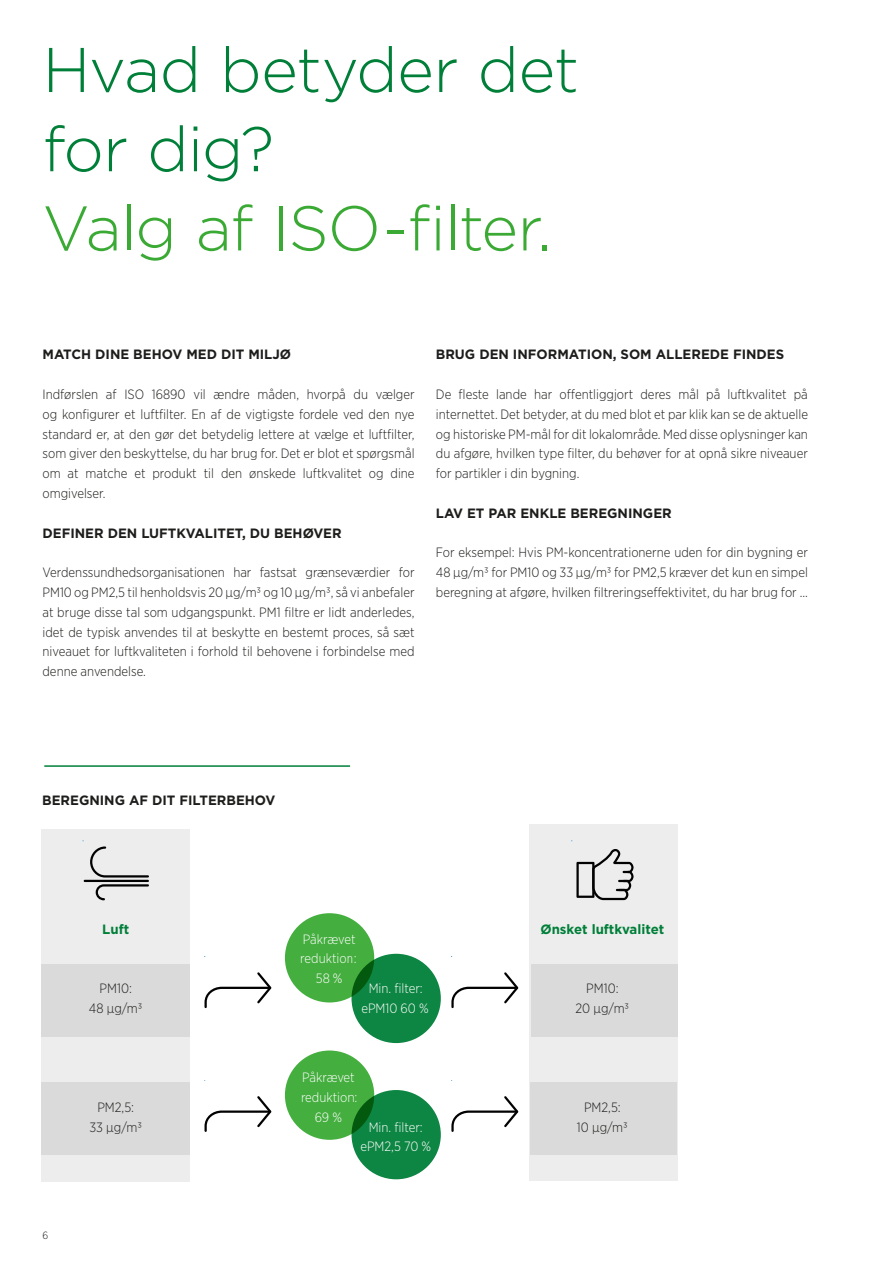
<style>
.page{position:relative;width:893px;height:1263px;background:#fff}
.page>*{position:absolute;margin:0;border:0;box-sizing:border-box;transform-origin:0 0}
.Subheadline_Titel{font:300 63px/79.2px "Gotham";letter-spacing:-.02em;color:#007f39}
.Subheadline_Titel-2{font:300 63px "Gotham";letter-spacing:-.02em;color:#3baa35}
._4__Intro_Grey_Para{font:300 13.5px/19.8px "Gotham Narrow";color:#1d1d1b;text-align:justify}
._4__Intro_Grey_Para-2{font:700 13.5px "Gotham";color:#1d1d1b}
.t1{font:300 13.5px/19.8px "Gotham Narrow";color:#fff;text-align:center}
._4__Intro_Grey_Para-3{font:700 13.5px "Gotham";color:#007f39}
.t2{font:300 10.5px "Gotham Narrow";color:#1d1d1b}
</style>
<div class="page">
<div style="left:529px;top:825px;width:148px;height:356px;background:#ededed"></div>
<div style="left:531px;top:964px;width:146px;height:73px;background:#dadada"></div>
<div style="left:530px;top:1082px;width:147px;height:73px;background:#dadada"></div>
<div style="left:41px;top:829px;width:149px;height:352px;background:#ededed"></div>
<div style="left:41px;top:964px;width:149px;height:73px;background:#dadada"></div>
<svg style="left:576px;top:849px;width:58px;height:51px"></svg>
<svg style="left:90px;top:846px;width:59px;height:31px"></svg>
<svg style="left:96px;top:884px;width:53px;height:16px"></svg>
<hr style="left:84px;top:880px;width:65px;height:2px;background:#020203">
<hr style="left:44px;top:765px;width:306px;height:2px;background:#007f39">
<svg style="left:204px;top:972px;width:67px;height:36px"></svg>
<svg style="left:451px;top:972px;width:67px;height:36px"></svg>
<svg style="left:204px;top:1096px;width:67px;height:36px"></svg>
<svg style="left:451px;top:1096px;width:67px;height:36px"></svg>
<div style="left:285px;top:913px;width:89px;height:89px;background:#44ae3f;border-radius:50%"></div>
<svg style="left:351px;top:954px;width:90px;height:89px;background:#0e8341"></svg>
<div style="left:285px;top:1050px;width:89px;height:90px;background:#44ae3f;border-radius:50%"></div>
<svg style="left:351px;top:1090px;width:90px;height:89px;background:#0e8341"></svg>
<div style="left:41px;top:1082px;width:149px;height:73px;background:#dadada"></div>
<p class="Subheadline_Titel" style="left:43px;top:28px;width:538px">Hvad betyder det for dig?</p>
<p class="Subheadline_Titel-2" style="left:43px;top:188px;width:510px">Valg af ISO-filter.</p>
<p class="_4__Intro_Grey_Para-2" style="left:43px;top:346px;width:250px">MATCH DINE BEHOV MED DIT MILJØ</p>
<p class="_4__Intro_Grey_Para" style="left:43px;top:384px;width:374px">Indførslen af ISO 16890 vil ændre måden, hvorpå du vælger og konfigurer et luftfilter. En af de vigtigste fordele ved den nye standard er, at den gør det betydelig lettere at vælge et luftfilter, som giver den beskyttelse, du har brug for. Det er blot et spørgsmål om at matche et produkt til den ønskede luftkvalitet og dine omgivelser.</p>
<p class="_4__Intro_Grey_Para-2" style="left:43px;top:524px;width:301px">DEFINER DEN LUFTKVALITET, DU BEHØVER</p>
<p class="_4__Intro_Grey_Para" style="left:43px;top:562px;width:374px">Verdenssundhedsorganisationen har fastsat grænseværdier for PM10 og PM2,5 til henholdsvis 20 µg/m3 og 10 µg/m3, så vi anbefaler at bruge disse tal som udgangspunkt. PM1 filtre er lidt anderledes, idet de typisk anvendes til at beskytte en bestemt proces, så sæt niveauet for luftkvaliteten i forhold til behovene i forbindelse med denne anvendelse.</p>
<p class="_4__Intro_Grey_Para-2" style="left:436px;top:346px;width:350px">BRUG DEN INFORMATION, SOM ALLEREDE FINDES</p>
<p class="_4__Intro_Grey_Para" style="left:436px;top:384px;width:374px">De fleste lande har offentliggjort deres mål på luftkvalitet på internettet. Det betyder, at du med blot et par klik kan se de aktuelle og historiske PM-mål for dit lokalområde. Med disse oplysninger kan du afgøre, hvilken type filter, du behøver for at opnå sikre niveauer for partikler i din bygning.</p>
<p class="_4__Intro_Grey_Para-2" style="left:436px;top:504px;width:237px">LAV ET PAR ENKLE BEREGNINGER</p>
<p class="_4__Intro_Grey_Para" style="left:436px;top:542px;width:374px">For eksempel: Hvis PM-koncentrationerne uden for din bygning er 48 µg/m3 for PM10 og 33 µg/m3 for PM2,5 kræver det kun en simpel beregning at afgøre, hvilken filtreringseffektivitet, du har brug for ...</p>
<p class="_4__Intro_Grey_Para-2" style="left:42px;top:791px;width:235px">BEREGNING AF DIT FILTERBEHOV</p>
<p class="_4__Intro_Grey_Para-3" style="left:102px;top:920px;width:28px">Luft</p>
<p class="_4__Intro_Grey_Para-3" style="left:540px;top:920px;width:125px">Ønsket luftkvalitet</p>
<p class="t1" style="left:300px;top:928px;width:58px">Påkrævet reduktion:<br>58 %</p>
<p class="t1" style="left:361px;top:978px;width:69px">Min. filter: ePM10 60 %</p>
<p class="_4__Intro_Grey_Para" style="left:89px;top:978px;width:55px;text-align:center">PM10:<br>48 µg/m3</p>
<p class="_4__Intro_Grey_Para" style="left:575px;top:978px;width:55px;text-align:center">PM10:<br>20 µg/m3</p>
<p class="t2" style="left:43px;top:1229px;width:7px">6</p>
<p class="_4__Intro_Grey_Para" style="left:89px;top:1097px;width:54px;text-align:center">PM2,5:<br>33 µg/m3</p>
<p class="t1" style="left:301px;top:1067px;width:58px">Påkrævet reduktion:<br>69 %</p>
<p class="t1" style="left:360px;top:1117px;width:72px">Min. filter: ePM2,5 70 %</p>
<p class="_4__Intro_Grey_Para" style="left:577px;top:1097px;width:52px;text-align:center">PM2,5:<br>10 µg/m3</p>
</div>
